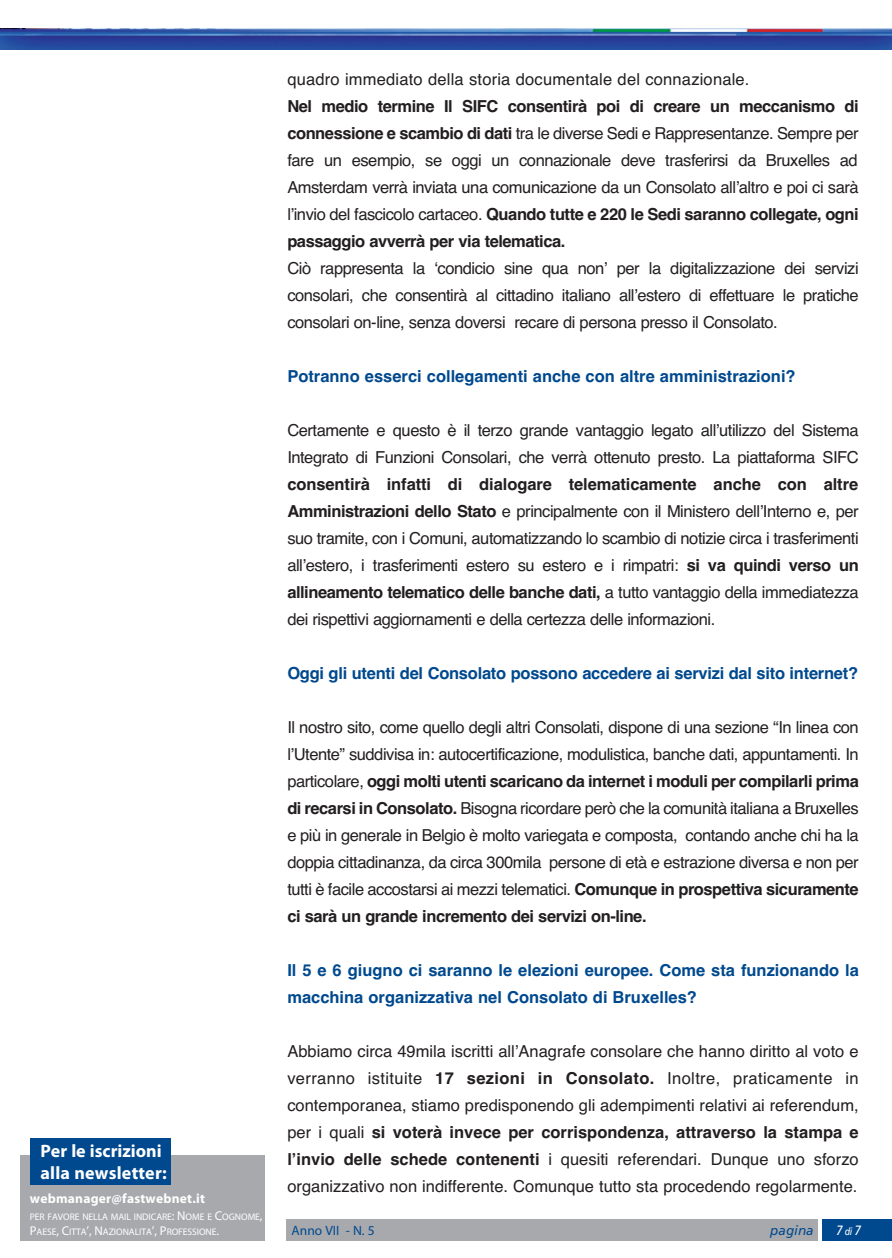
<style>
.page{position:relative;width:892px;height:1258px;background:#fff}
.page>*{position:absolute;margin:0;border:0;box-sizing:border-box;transform-origin:0 0}
.t1{font:700 18px/21.6px "Myriad Pro";letter-spacing:.005em;color:#fff}
.t2{font:16.5px/27px "Helvetica";letter-spacing:-.03em;color:#231f20;text-align:justify}
.t3{font:700 16.5px/27px "Helvetica";color:#01498e}
.t4{font:16.5px "Helvetica";letter-spacing:.01em;color:#231f20}
.t5{font:700 13.5px "Myriad Pro";letter-spacing:.015em;color:#fff}
.t6{font:13.5px "Myriad Pro";color:#01498e}
.t7{font:italic 13.5px "Frutiger";color:#01498e}
.t8{font:italic 13.5px "Frutiger";color:#fff;scale:.85 1}
.t9{font:9.6px/15px "Myriad Pro";letter-spacing:-.005em;color:#fff}
.s1{font-size:12.75px}
.s2{font-weight:700}
.s3{font-size:10.5px}
</style>
<div class="page">
<div style="left:20px;top:1155px;width:244px;height:85px;background:#a8a9ad"></div>
<div style="left:286px;top:1219px;width:531px;height:21px;background:#a8a9ad"></div>
<div style="left:821px;top:1219px;width:70px;height:21px;background:#01498e"></div>
<div style="left:30px;top:1138px;width:141px;height:47px;background:#01498e"></div>
<img style="left:0;top:28px;width:891px;height:21px">
<p class="t1" style="left:40px;top:1140px;width:128px">Per le iscrizioni alla newsletter:</p>
<p class="t5" style="left:30px;top:1190px;width:177px">webmanager@fastwebnet.it</p>
<p class="t9" style="left:30px;top:1209px;width:234px">PER FAVORE NELLA MAIL INDICARE<span class="s1">: N</span>OME E <span class="s1">C</span>OGNOME<span class="s1">,<br>P</span>AESE<span class="s1">, C</span>ITTA<span class="s1">’, N</span>AZIONALITA<span class="s1">’, P</span>ROFESSIONE<span class="s1">.</span></p>
<p class="t4" style="left:287px;top:73px;width:463px">quadro immediato della storia documentale del connazionale.</p>
<p class="t2" style="left:287px;top:94px;width:573px"><span class="s2">Nel medio termine Il SIFC consentirà poi di creare un meccanismo di connessione e scambio di dati</span> tra le diverse Sedi e Rappresentanze. Sempre per fare un esempio, se oggi un connazionale deve trasferirsi da Bruxelles ad Amsterdam verrà inviata una comunicazione da un Consolato allʼaltro e poi ci sarà lʼinvio del fascicolo cartaceo. <span class="s2">Quando tutte e 220 le Sedi saranno collegate, ogni passaggio avverrà per via telematica.</span></p>
<p class="t2" style="left:287px;top:256px;width:572px">Ciò rappresenta la ʻcondicio sine qua nonʼ per la digitalizzazione dei servizi consolari, che consentirà al cittadino italiano allʼestero di effettuare le pratiche consolari on-line, senza doversi recare di persona presso il Consolato.</p>
<p class="t3" style="left:287px;top:364px;width:509px">Potranno esserci collegamenti anche con altre amministrazioni?</p>
<p class="t2" style="left:287px;top:418px;width:572px">Certamente e questo è il terzo grande vantaggio legato allʼutilizzo del Sistema<br>Integrato di Funzioni Consolari, che verrà ottenuto presto. La piattaforma SIFC</p>
<p class="t2" style="left:287px;top:472px;width:573px"><span class="s2">consentirà infatti di dialogare telematicamente anche con altre Amministrazioni dello Stato</span> e principalmente con il Ministero dellʼInterno e, per suo tramite, con i Comuni, automatizzando lo scambio di notizie circa i trasferimenti allʼestero, i trasferimenti estero su estero e i rimpatri: <span class="s2">si va quindi verso un allineamento telematico delle banche dati,</span> a tutto vantaggio della immediatezza dei rispettivi aggiornamenti e della certezza delle informazioni.</p>
<p class="t3" style="left:287px;top:661px;width:572px">Oggi gli utenti del Consolato possono accedere ai servizi dal sito internet?</p>
<p class="t2" style="left:287px;top:715px;width:573px">Il nostro sito, come quello degli altri Consolati, dispone di una sezione “In linea con lʼUtente” suddivisa in: autocertificazione, modulistica, banche dati, appuntamenti. In particolare, <span class="s2">oggi molti utenti scaricano da internet i moduli per compilarli prima di recarsi in Consolato.</span> Bisogna ricordare però che la comunità italiana a Bruxelles e più in generale in Belgio è molto variegata e composta, contando anche chi ha la doppia cittadinanza, da circa 300mila persone di età e estrazione diversa e non per tutti è facile accostarsi ai mezzi telematici. <span class="s2">Comunque in prospettiva sicuramente ci sarà un grande incremento dei servizi on-line.</span></p>
<p class="t3" style="left:287px;top:958px;width:573px">Il 5 e 6 giugno ci saranno le elezioni europee. Come sta funzionando la macchina organizzativa nel Consolato di Bruxelles?</p>
<p class="t2" style="left:287px;top:1039px;width:572px">Abbiamo circa 49mila iscritti allʼAnagrafe consolare che hanno diritto al voto e verranno istituite <span class="s2">17 sezioni in Consolato.</span> Inoltre, praticamente in contemporanea, stiamo predisponendo gli adempimenti relativi ai referendum, per i quali <span class="s2">si voterà invece per corrispondenza, attraverso la stampa e lʼinvio delle schede contenenti</span> i quesiti referendari. Dunque uno sforzo organizzativo non indifferente. Comunque tutto sta procedendo regolarmente.</p>
<p class="t6" style="left:291px;top:1225px;width:85px">Anno VII - N. 5</p>
<p class="t7" style="left:770px;top:1224px;width:45px">pagina</p>
<p class="t8" style="left:835px;top:1224px;width:31px">7 <span class="s3">di</span> 7</p>
</div>
